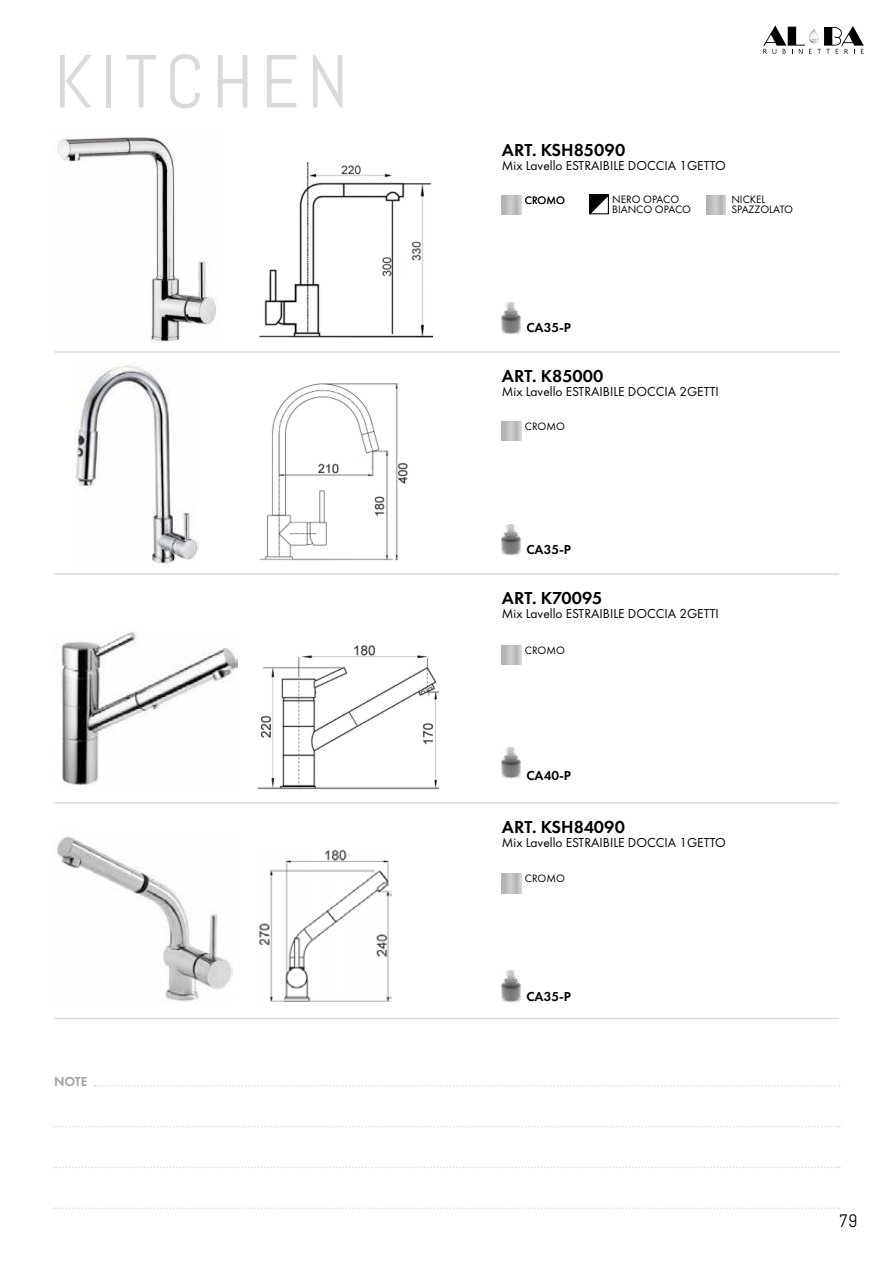
<style>
.page{position:relative;width:893px;height:1263px;background:#fff}
.page>*{position:absolute;margin:0;border:0;box-sizing:border-box;transform-origin:0 0}
.t1{font:75px "Abel";letter-spacing:.1em;color:#dadada}
.t2{font:600 18px "Futura PT";color:#000}
.t3{font:18px "Abel";color:#000}
.t4{font:13.5px "Futura PT";color:#000}
.t5{font:600 13.5px "Futura PT";color:#000}
.t6{font:600 13.5px "Futura PT";color:#a4a4a3}
.t7{font:11.1px/9.8px "Futura PT";color:#000}
</style>
<div class="page">
<svg style="left:763px;top:26px;width:101px;height:28px"></svg>
<img style="left:502px;top:971px;width:18px;height:31px">
<img style="left:502px;top:747px;width:18px;height:32px">
<img style="left:502px;top:524px;width:18px;height:32px">
<img style="left:502px;top:302px;width:18px;height:32px">
<hr style="left:54px;top:351px;width:785px;height:2px;background:#dadada">
<hr style="left:54px;top:573px;width:785px;height:2px;background:#dadada">
<hr style="left:54px;top:1018px;width:785px;height:1px;background:#dadada">
<hr style="left:54px;top:802px;width:785px;height:2px;background:#dadada">
<svg style="left:502px;top:422px;width:19px;height:19px"></svg>
<svg style="left:502px;top:645px;width:19px;height:19px"></svg>
<svg style="left:502px;top:874px;width:19px;height:19px"></svg>
<svg style="left:94px;top:1085px;width:746px;height:1px"></svg>
<svg style="left:54px;top:1126px;width:786px;height:1px"></svg>
<svg style="left:54px;top:1167px;width:786px;height:1px"></svg>
<svg style="left:54px;top:1207px;width:786px;height:2px"></svg>
<svg style="left:502px;top:196px;width:19px;height:19px"></svg>
<svg style="left:707px;top:196px;width:19px;height:19px"></svg>
<svg style="left:589px;top:195px;width:20px;height:19px"></svg>
<img style="left:57px;top:137px;width:159px;height:206px">
<img style="left:259px;top:162px;width:174px;height:176px">
<img style="left:74px;top:364px;width:125px;height:201px">
<img style="left:259px;top:383px;width:149px;height:178px">
<img style="left:61px;top:631px;width:177px;height:154px">
<img style="left:259px;top:645px;width:180px;height:145px">
<img style="left:57px;top:836px;width:175px;height:167px">
<img style="left:259px;top:849px;width:132px;height:153px">
<h1 class="t1" style="left:54px;top:34px;width:296px">KITCHEN</h1>
<p class="t6" style="left:54px;top:1073px;width:35px">NOTE</p>
<h2 class="t2" style="left:502px;top:139px;width:125px">ART. KSH85090</h2>
<p class="t4" style="left:502px;top:157px;width:225px">Mix Lavello ESTRAIBILE DOCCIA 1GETTO</p>
<p class="t7" style="left:525px;top:196px;width:42px">CROMO</p>
<p class="t7" style="left:612px;top:195px;width:80px">NERO OPACO<br>BIANCO OPACO</p>
<p class="t7" style="left:731px;top:195px;width:63px">NICKEL<br>SPAZZOLATO</p>
<p class="t5" style="left:526px;top:319px;width:46px">CA35-P</p>
<h2 class="t2" style="left:502px;top:365px;width:103px">ART. K85000</h2>
<p class="t4" style="left:502px;top:383px;width:218px">Mix Lavello ESTRAIBILE DOCCIA 2GETTI</p>
<p class="t7" style="left:525px;top:422px;width:42px">CROMO</p>
<p class="t5" style="left:526px;top:541px;width:46px">CA35-P</p>
<h2 class="t2" style="left:502px;top:587px;width:102px">ART. K70095</h2>
<p class="t4" style="left:502px;top:605px;width:218px">Mix Lavello ESTRAIBILE DOCCIA 2GETTI</p>
<p class="t7" style="left:525px;top:645px;width:42px">CROMO</p>
<p class="t5" style="left:526px;top:767px;width:46px">CA40-P</p>
<h2 class="t2" style="left:502px;top:816px;width:125px">ART. KSH84090</h2>
<p class="t4" style="left:502px;top:834px;width:225px">Mix Lavello ESTRAIBILE DOCCIA 1GETTO</p>
<p class="t7" style="left:525px;top:874px;width:42px">CROMO</p>
<p class="t5" style="left:526px;top:988px;width:46px">CA35-P</p>
<h2 class="t3" style="left:839px;top:1209px;width:20px">79</h2>
</div>
